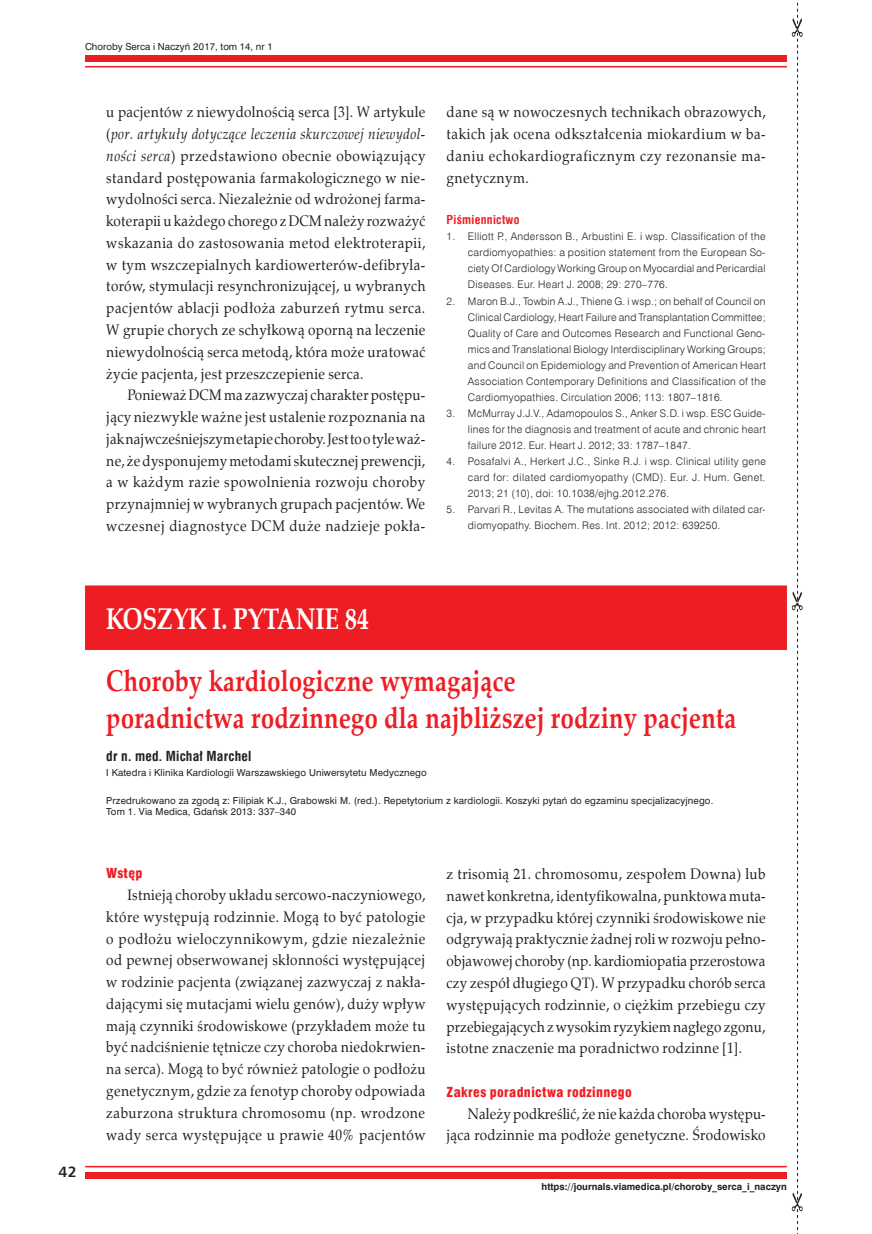
<style>
.page{position:relative;width:872px;height:1234px;background:#fff}
.page>*{position:absolute;margin:0;border:0;box-sizing:border-box;transform-origin:0 0}
._04_-_Tytul_art{font:700 30px/36.6px "Zapf Calligr EU";letter-spacing:.01em;color:#ee1d23;scale:.8 1}
._03_-_PYTANIE_i_KOSZ{font:700 30px "Zapf Calligr EU";color:#fff;scale:.8 1}
.TXT2_-_Tekst_-_nastę{font:15px/21.8px "Zapf Calligr EU";letter-spacing:.025em;color:#231f20;text-align:justify;scale:.9 1}
.t1{font:700 15px "Humnst 777 EU";color:#231f20}
.S_-_Śródtytuł_1{font:13.5px "Swis 721 Blk Cn EU";letter-spacing:.025em;color:#ee1d23}
._01_-_Autorzy{font:700 13.5px "Swis 721 Cn EU";letter-spacing:.01em;color:#231f20}
.P1_-_Piśmiennictwo{font:700 12px "Swis 721 Cn EU";letter-spacing:.025em;color:#ee1d23}
.t2{font:10.5px/16px "Swis 721 Lt EU";letter-spacing:.025em;color:#231f20;text-align:justify}
._03_-_Przedrukowano{font:9px/10.9px "Swis 721 PL";letter-spacing:.015em;color:#231f20}
._02_-_Kliniki{font:9px "Swis 721 PL";letter-spacing:.015em;color:#231f20}
.t3{font:700 9px "Swis 721 PL";color:#231f20}
.s1{font-style:italic}
</style>
<div class="page">
<div style="left:85px;top:55px;width:702px;height:7px;background:#ee1d23"></div>
<hr style="left:85px;top:66px;width:702px;height:1px;background:#ee1d23">
<div style="left:85px;top:1171px;width:702px;height:7px;background:#ee1d23"></div>
<hr style="left:85px;top:1165px;width:702px;height:2px;background:#ee1d23">
<svg style="left:792px;top:2px;width:10px;height:1228px"></svg>
<div style="left:85px;top:585px;width:702px;height:65px;background:#ee1d23"></div>
<p class="_03_-_Przedrukowano" style="left:85px;top:41px;width:189px">Choroby Serca i Naczyń 2017, tom 14, nr 1</p>
<p class="TXT2_-_Tekst_-_nastę" style="left:106px;top:102px;width:356px">u pacjentów z niewydolnością serca [3]. W artykule (<span class="s1">por. artykuły dotyczące leczenia skurczowej niewydol&shy;ności serca</span>) przedstawiono obecnie obowiązujący standard postępowania farmakologicznego w nie&shy;wydolności serca. Niezależnie od wdrożonej farma&shy;koterapii u każdego chorego z DCM należy rozważyć wskazania do zastosowania metod elektroterapii, w tym wszczepialnych kardiowerterów-defibryla&shy;torów, stymulacji resynchronizującej, u wybranych pacjentów ablacji podłoża zaburzeń rytmu serca.<br>W grupie chorych ze schyłkową oporną na leczenie niewydolnością serca metodą, która może uratować życie pacjenta, jest przeszczepienie serca.</p>
<p class="TXT2_-_Tekst_-_nastę" style="left:106px;top:384px;width:356px;text-indent:21px">Ponieważ DCM ma zazwyczaj charakter postępu&shy;jący niezwykle ważne jest ustalenie rozpoznania na jak najwcześniejszym etapie choroby. Jest to o tyle waż&shy;ne, że dysponujemy metodami skutecznej prewencji, a w każdym razie spowolnienia rozwoju choroby przynajmniej w wybranych grupach pacjentów. We wczesnej diagnostyce DCM duże nadzieje pokła-</p>
<p class="TXT2_-_Tekst_-_nastę" style="left:446px;top:102px;width:356px">dane są w nowoczesnych technikach obrazowych, takich jak ocena odkształcenia miokardium w ba&shy;daniu echokardiograficznym czy rezonansie ma&shy;gnetycznym.</p>
<p class="P1_-_Piśmiennictwo" style="left:446px;top:212px;width:74px">Piśmiennictwo</p>
<p class="t2" style="left:468px;top:229px;width:299px;text-indent:-21px">1. Elliott P., Andersson B., Arbustini E. i wsp. Classification of the cardiomyopathies: a position statement from the European So&shy;ciety Of Cardiology Working Group on Myocardial and Pericardial Diseases. Eur. Heart J. 2008; 29: 270–776.</p>
<p class="t2" style="left:468px;top:293px;width:299px;text-indent:-21px">2. Maron B.J., Towbin A.J., Thiene G. i wsp.; on behalf of Council on Clinical Cardiology, Heart Failure and Transplantation Committee; Quality of Care and Outcomes Research and Functional Geno&shy;mics and Translational Biology Interdisciplinary Working Groups; and Council on Epidemiology and Prevention of American Heart Association Contemporary Definitions and Classification of the Cardiomyopathies. Circulation 2006; 113: 1807–1816.</p>
<p class="t2" style="left:468px;top:405px;width:299px;text-indent:-21px">3. McMurray J.J.V., Adamopoulos S., Anker S.D. i wsp. ESC Guide&shy;lines for the diagnosis and treatment of acute and chronic heart failure 2012. Eur. Heart J. 2012; 33: 1787–1847.</p>
<p class="t2" style="left:468px;top:453px;width:299px;text-indent:-21px">4. Posafalvi A., Herkert J.C., Sinke R.J. i wsp. Clinical utility gene card for: dilated cardiomyopathy (CMD). Eur. J. Hum. Genet.<br>2013; 21 (10), doi: 10.1038/ejhg.2012.276.</p>
<p class="t2" style="left:468px;top:501px;width:299px;text-indent:-21px">5. Parvari R., Levitas A. The mutations associated with dilated car&shy;diomyopathy. Biochem. Res. Int. 2012; 2012: 639250.</p>
<p class="t1" style="left:59px;top:1162px;width:20px">42</p>
<p class="_03_-_PYTANIE_i_KOSZ" style="left:106px;top:599px;width:330px">KOSZYK I. PYTANIE 84</p>
<p class="_04_-_Tytul_art" style="left:106px;top:663px;width:789px">Choroby kardiologiczne wymagające<br>poradnictwa rodzinnego dla najbliższej rodziny pacjenta</p>
<p class="_01_-_Autorzy" style="left:106px;top:747px;width:146px">dr n. med. Michał Marchel</p>
<p class="_02_-_Kliniki" style="left:106px;top:766px;width:322px">I Katedra i Klinika Kardiologii Warszawskiego Uniwersytetu Medycznego</p>
<p class="_03_-_Przedrukowano" style="left:106px;top:795px;width:608px">Przedrukowano za zgodą z: Filipiak K.J., Grabowski M. (red.). Repetytorium z kardiologii. Koszyki pytań do egzaminu specjalizacyjnego.<br>Tom 1. Via Medica, Gdańsk 2013: 337–340</p>
<p class="S_-_Śródtytuł_1" style="left:106px;top:864px;width:38px">Wstęp</p>
<p class="TXT2_-_Tekst_-_nastę" style="left:106px;top:884px;width:356px;text-indent:21px">Istnieją choroby układu sercowo-naczyniowego, które występują rodzinnie. Mogą to być patologie o podłożu wieloczynnikowym, gdzie niezależnie od pewnej obserwowanej skłonności występującej w rodzinie pacjenta (związanej zazwyczaj z nakła&shy;dającymi się mutacjami wielu genów), duży wpływ mają czynniki środowiskowe (przykładem może tu być nadciśnienie tętnicze czy choroba niedokrwien&shy;na serca). Mogą to być również patologie o podłożu genetycznym, gdzie za fenotyp choroby odpowiada zaburzona struktura chromosomu (np. wrodzone wady serca występujące u prawie 40% pacjentów</p>
<p class="TXT2_-_Tekst_-_nastę" style="left:446px;top:863px;width:356px">z trisomią 21. chromosomu, zespołem Downa) lub nawet konkretna, identyfikowalna, punktowa muta&shy;cja, w przypadku której czynniki środowiskowe nie odgrywają praktycznie żadnej roli w rozwoju pełno&shy;objawowej choroby (np. kardiomiopatia przerostowa czy zespół długiego QT). W przypadku chorób serca występujących rodzinnie, o ciężkim przebiegu czy przebiegających z wysokim ryzykiem nagłego zgonu, istotne znaczenie ma poradnictwo rodzinne [1].</p>
<p class="S_-_Śródtytuł_1" style="left:446px;top:1083px;width:187px">Zakres poradnictwa rodzinnego</p>
<p class="TXT2_-_Tekst_-_nastę" style="left:446px;top:1102px;width:356px;text-align:right">Należy podkreślić, że nie każda choroba występu&shy;jąca rodzinnie ma podłoże genetyczne. Środowisko</p>
<p class="t3" style="left:541px;top:1180px;width:247px">https://journals.viamedica.pl/choroby_serca_i_naczyn</p>
</div>
